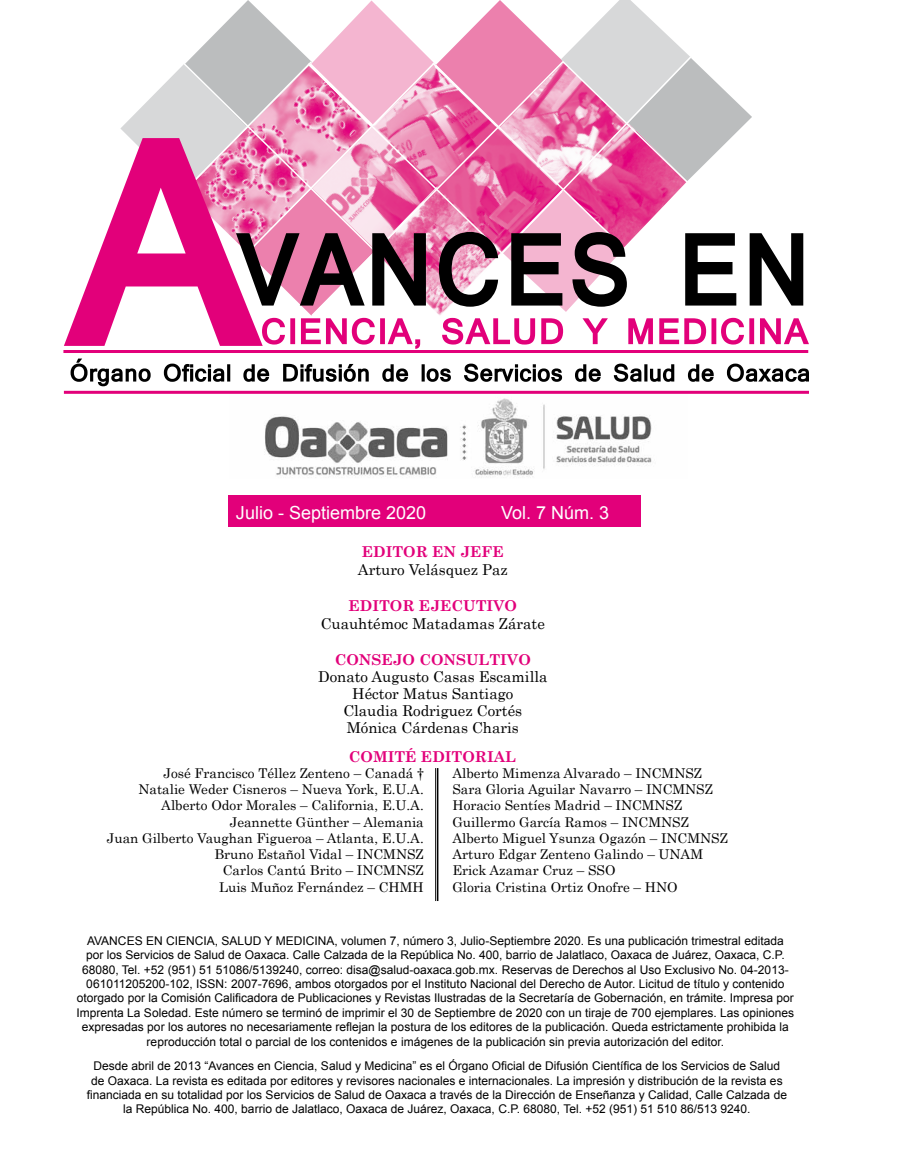
<style>
.page{position:relative;width:915px;height:1170px;background:#fff}
.page>*{position:absolute;margin:0;border:0;box-sizing:border-box;transform-origin:0 0}
.t1{font:18px "Arial";color:#fff}
.t2{font:15px/17.1px "Century";color:#000;text-align:center}
.t3{font:700 15px "Century Schoolbook";color:#e2007a}
.t4{font:13.5px/16.2px "Century";color:#000}
.t5{font:12px/14.4px "Arial";color:#000;text-align:center}
</style>
<div class="page">
<img style="left:264px;top:398px;width:388px;height:79px">
<hr style="left:437px;top:768px;width:1px;height:132px;background:#000">
<hr style="left:435px;top:768px;width:1px;height:132px;background:#000">
<hr style="left:64px;top:391px;width:744px;height:3px;background:#e2007a">
<svg style="left:64px;top:0;width:744px;height:349px"></svg>
<hr style="left:63px;top:350px;width:745px;height:3px;background:#e2007a">
<svg style="left:70px;top:358px;width:738px;height:28px"></svg>
<div style="left:228px;top:495px;width:412px;height:31px;background:#e2007a"></div>
<h1 class="t1" style="left:236px;top:501px;width:192px">Julio - Septiembre 2020</h1>
<h1 class="t1" style="left:501px;top:501px;width:110px">Vol. 7 Núm. 3</h1>
<p class="t3" style="left:361px;top:542px;width:143px">EDITOR EN JEFE</p>
<p class="t2" style="left:358px;top:559px;width:151px">Arturo Velásquez Paz</p>
<p class="t3" style="left:348px;top:596px;width:170px">EDITOR EJECUTIVO</p>
<p class="t2" style="left:320px;top:613px;width:225px">Cuauhtémoc Matadamas Zárate</p>
<p class="t3" style="left:334px;top:650px;width:197px">CONSEJO CONSULTIVO</p>
<p class="t2" style="left:318px;top:666px;width:231px">Donato Augusto Casas e scamilla<br>Héctor Matus Santiago<br>Claudia Rodriguez Cortés<br>Mónica Cárdenas Charis</p>
<p class="t4" style="left:107px;top:763px;width:318px;text-align:right">José Francisco Téllez Zenteno – Canadá †<br>Natalie Weder Cisneros – Nueva York, E.U.A.<br>Alberto Odor Morales – California, E.U.A.<br>Jeannette Günther – Alemania<br>Juan Gilberto Vaughan Figueroa – Atlanta, E.U.A.<br>Bruno Estañol Vidal – INCMNSZ<br>Carlos Cantú Brito – INCMNSZ<br>Luis Muñoz Fernández – CHMH</p>
<p class="t3" style="left:349px;top:747px;width:169px">COMITÉ EDITORIAL</p>
<p class="t4" style="left:452px;top:763px;width:277px">Alberto Mimenza Alvarado – INCMNSZ Sara Gloria Aguilar Navarro – INCMNSZ Horacio Sentíes Madrid – INCMNSZ Guillermo García Ramos – INCMNSZ Alberto Miguel Ysunza Ogazón – INCMNSZ Arturo Edgar Zenteno Galindo – UNAM Erick Azamar Cruz – SSO<br>Gloria Cristina Ortiz Onofre – HNO</p>
<p class="t5" style="left:76px;top:933px;width:718px">AVANCES EN CIENCIA, SALUD Y MEDICINA, volumen 7, número 3, Julio-Septiembre 2020. Es una publicación trimestral editada<br>por los Servicios de Salud de Oaxaca. Calle Calzada de la República No. 400, barrio de Jalatlaco, Oaxaca de Juárez, Oaxaca, C.P.<br>68080, Tel. +52 (951) 51 51086/5139240, correo: disa@salud-oaxaca.gob.mx. Reservas de Derechos al Uso Exclusivo No. 04-2013- 061011205200-102, ISSN: 2007-7696, ambos otorgados por el Instituto Nacional del Derecho de Autor. Licitud de título y contenido otorgado por la Comisión Calificadora de Publicaciones y Revistas Ilustradas de la Secretaría de Gobernación, en trámite. Impresa por Imprenta La Soledad. Este número se terminó de imprimir el 30 de Septiembre de 2020 con un tiraje de 700 ejemplares. Las opiniones expresadas por los autores no necesariamente reflejan la postura de los editores de la publicación. Queda estrictamente prohibida la reproducción total o parcial de los contenidos e imágenes de la publicación sin previa autorización del editor.</p>
<p class="t5" style="left:87px;top:1058px;width:701px">Desde abril de 2013 “Avances en Ciencia, Salud y Medicina” es el Órgano Oficial de Difusión Científica de los Servicios de Salud de Oaxaca. La revista es editada por editores y revisores nacionales e internacionales. La impresión y distribución de la revista es financiada en su totalidad por los Servicios de Salud de Oaxaca a través de la Dirección de Enseñanza y Calidad, Calle Calzada de la República No. 400, barrio de Jalatlaco, Oaxaca de Juárez, Oaxaca, C.P. 68080, Tel. +52 (951) 51 510 86/513 9240.</p>
</div>
